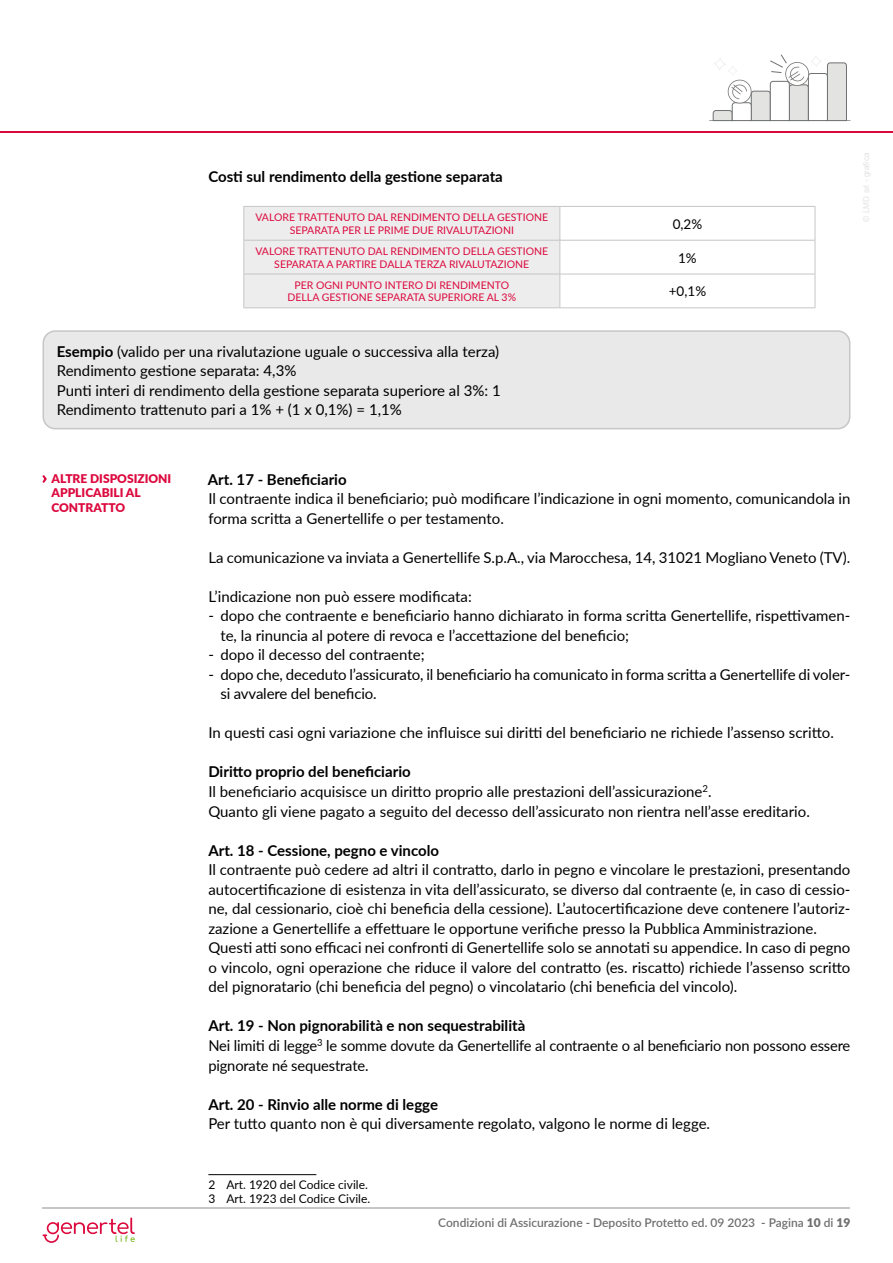
<style>
.page{position:relative;width:893px;height:1263px;background:#fff}
.page>*{position:absolute;margin:0;border:0;box-sizing:border-box;transform-origin:0 0}
.t1{font:15px/19.5px "Lato";color:#000}
.t2{font:700 15px "Lato";color:#000}
.t3{font:13.5px "Lato";color:#000}
.t4{font:600 12px "Lato";color:#706f6f}
.t5{font:12px/14.4px "Lato";color:#000}
.t6{font:900 12px/14.4px "Lato";color:#dc093e}
.t7{font:10.5px/12.6px "Lato";color:#dc093e;text-align:center}
.s1{font-weight:700}
.s2{font-weight:900}
</style>
<div class="page">
<hr style="left:43px;top:1208px;width:807px;height:1px;background:#c6c6c6">
<hr style="left:0;top:132px;width:893px;height:1px;background:#dc093e">
<svg style="left:709px;top:54px;width:141px;height:67px"></svg>
<svg style="left:43px;top:1217px;width:92px;height:26px"></svg>
<div style="left:245px;top:207px;width:315px;height:101px;background:#ededed"></div>
<hr style="left:244px;top:206px;width:316px;height:1px;background:#c6c6c6">
<hr style="left:244px;top:207px;width:1px;height:33px;background:#c6c6c6">
<hr style="left:560px;top:206px;width:255px;height:1px;background:#c6c6c6">
<hr style="left:560px;top:207px;width:1px;height:33px;background:#c6c6c6">
<hr style="left:815px;top:207px;width:1px;height:33px;background:#c6c6c6">
<hr style="left:244px;top:240px;width:316px;height:1px;background:#c6c6c6">
<hr style="left:244px;top:240px;width:1px;height:34px;background:#c6c6c6">
<hr style="left:560px;top:240px;width:255px;height:1px;background:#c6c6c6">
<hr style="left:560px;top:240px;width:1px;height:34px;background:#c6c6c6">
<hr style="left:815px;top:240px;width:1px;height:34px;background:#c6c6c6">
<hr style="left:244px;top:274px;width:316px;height:1px;background:#c6c6c6">
<hr style="left:244px;top:274px;width:1px;height:34px;background:#c6c6c6">
<hr style="left:560px;top:274px;width:255px;height:1px;background:#c6c6c6">
<hr style="left:560px;top:274px;width:1px;height:34px;background:#c6c6c6">
<hr style="left:815px;top:274px;width:1px;height:34px;background:#c6c6c6">
<hr style="left:244px;top:308px;width:316px;height:1px;background:#c6c6c6">
<hr style="left:560px;top:308px;width:255px;height:1px;background:#c6c6c6">
<div style="left:43px;top:331px;width:807px;height:98px;background:#e9e9e9;border-radius:12px"></div>
<div style="left:43px;top:330px;width:807px;height:99px;border:2px solid #c6c6c6;border-radius:12px"></div>
<hr style="left:208px;top:1174px;width:108px;height:1px;background:#000">
<svg style="left:43px;top:475px;width:4px;height:8px"></svg>
<p class="t2" style="left:208px;top:166px;width:296px">Costi sul rendimento della gestione separata</p>
<p class="t7" style="left:255px;top:211px;width:294px">VALORE TRATTENUTO DAL RENDIMENTO DELLA GESTIONE<br>SEPARATA PER LE PRIME DUE RIVALUTAZIONI</p>
<p class="t3" style="left:673px;top:214px;width:31px">0,2%</p>
<p class="t7" style="left:255px;top:244px;width:294px">VALORE TRATTENUTO DAL RENDIMENTO DELLA GESTIONE<br>SEPARATA A PARTIRE DALLA TERZA RIVALUTAZIONE</p>
<p class="t3" style="left:678px;top:248px;width:20px">1%</p>
<p class="t7" style="left:288px;top:278px;width:230px">PER OGNI PUNTO INTERO DI RENDIMENTO<br>DELLA GESTIONE SEPARATA SUPERIORE AL 3%</p>
<p class="t3" style="left:669px;top:282px;width:39px">+0,1%</p>
<p class="t1" style="left:57px;top:341px;width:445px"><span class="s1">Esempio</span> (valido per una rivalutazione uguale o successiva alla terza)<br>Rendimento gestione separata: 4,3%<br>Punti interi di rendimento della gestione separata superiore al 3%: 1<br>Rendimento trattenuto pari a 1% + (1 x 0,1%) = 1,1%</p>
<p class="t6" style="left:52px;top:471px;width:121px">ALTRE DISPOSIZIONI<br>APPLICABILI AL<br>CONTRATTO</p>
<p class="t2" style="left:208px;top:468px;width:140px">Art. 17 - Beneficiario</p>
<p class="t1" style="left:208px;top:488px;width:644px">Il contraente indica il beneficiario; può modificare l’indicazione in ogni momento, comunicandola in forma scritta a Genertellife o per testamento.</p>
<p class="t1" style="left:208px;top:547px;width:644px">La comunicazione va inviata a Genertellife S.p.A., via Marocchesa, 14, 31021 Mogliano Veneto (TV).</p>
<p class="t1" style="left:208px;top:586px;width:265px">L’indicazione non può essere modificata:</p>
<p class="t1" style="left:220px;top:605px;width:632px;text-indent:-12px">- dopo che contraente e beneficiario hanno dichiarato in forma scritta Genertellife, rispettivamen&shy;te, la rinuncia al potere di revoca e l’accettazione del beneficio;</p>
<p class="t1" style="left:208px;top:644px;width:218px">- dopo il decesso del contraente;</p>
<p class="t1" style="left:220px;top:664px;width:632px;text-indent:-12px">- dopo che, deceduto l’assicurato, il beneficiario ha comunicato in forma scritta a Genertellife di voler&shy;si avvalere del beneficio.</p>
<p class="t1" style="left:208px;top:722px;width:627px">In questi casi ogni variazione che influisce sui diritti del beneficiario ne richiede l’assenso scritto.</p>
<p class="t1" style="left:208px;top:761px;width:603px"><span class="s1">Diritto proprio del beneficiario<br></span>Il beneficiario acquisisce un diritto proprio alle prestazioni dell’assicurazione<sup>2</sup>.<br>Quanto gli viene pagato a seguito del decesso dell’assicurato non rientra nell’asse ereditario.</p>
<p class="t2" style="left:208px;top:839px;width:232px">Art. 18 - Cessione, pegno e vincolo</p>
<p class="t1" style="left:208px;top:859px;width:644px">Il contraente può cedere ad altri il contratto, darlo in pegno e vincolare le prestazioni, presentando autocertificazione di esistenza in vita dell’assicurato, se diverso dal contraente (e, in caso di cessio&shy;ne, dal cessionario, cioè chi beneficia della cessione). L’autocertificazione deve contenere l’autoriz&shy;zazione a Genertellife a effettuare le opportune verifiche presso la Pubblica Amministrazione.<br>Questi atti sono efficaci nei confronti di Genertellife solo se annotati su appendice. In caso di pegno o vincolo, ogni operazione che riduce il valore del contratto (es. riscatto) richiede l’assenso scritto del pignoratario (chi beneficia del pegno) o vincolatario (chi beneficia del vincolo).</p>
<p class="t1" style="left:208px;top:1015px;width:644px"><span class="s1">Art. 19 - Non pignorabilità e non sequestrabilità<br></span>Nei limiti di legge<sup>3</sup> le somme dovute da Genertellife al contraente o al beneficiario non possono essere pignorate né sequestrate.</p>
<p class="t2" style="left:208px;top:1093px;width:231px">Art. 20 - Rinvio alle norme di legge</p>
<p class="t1" style="left:208px;top:1113px;width:503px">Per tutto quanto non è qui diversamente regolato, valgono le norme di legge.</p>
<p class="t5" style="left:208px;top:1177px;width:163px">2 Art. 1920 del Codice civile.<br>3 Art. 1923 del Codice Civile.</p>
<p class="t4" style="left:438px;top:1214px;width:414px">Condizioni di Assicurazione - Deposito Protetto ed. 09 2023 - Pagina <span class="s2">10</span> di <span class="s2">19</span></p>
</div>
